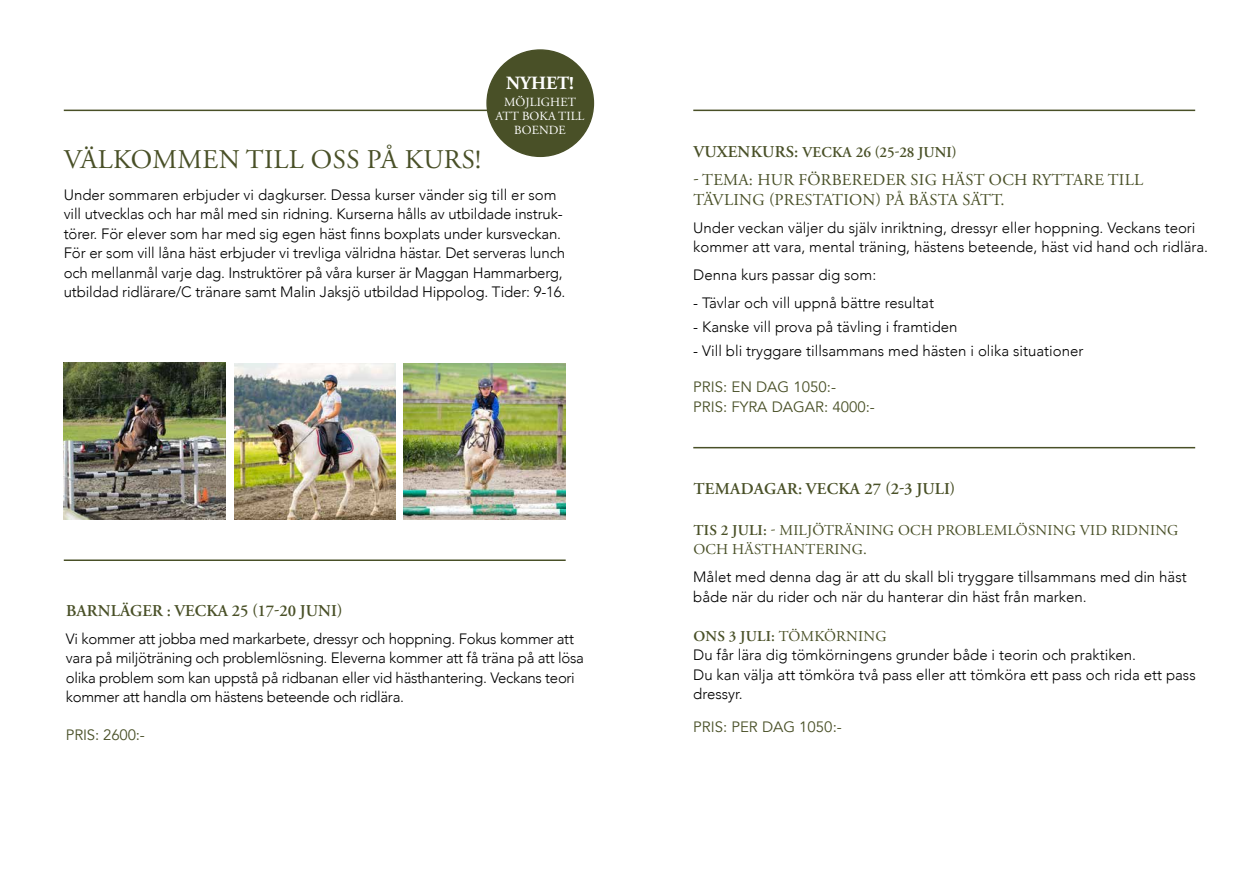
<style>
.page{position:relative;width:1259px;height:893px;background:#fff}
.page>*{position:absolute;margin:0;border:0;box-sizing:border-box;transform-origin:0 0}
.t1{font:27px "Adobe Garamond Pro";letter-spacing:.015em;color:#495027}
.t2{font:700 18.6px "Adobe Garamond Pro";letter-spacing:.005em;color:#fff}
.t3{font:16.5px/19.5px "Adobe Garamond Pro";letter-spacing:.015em;color:#495027}
.t4{font:600 16.5px "Adobe Garamond Pro";letter-spacing:.005em;color:#495027}
.t5{font:300 15px/19.5px "Avenir";letter-spacing:-.01em;color:#000}
.t6{font:15px/19.5px "Adobe Garamond Pro";letter-spacing:.015em;color:#495027}
.t7{font:15px/19.5px "Avenir";color:#495027}
.t8{font:600 15px "Adobe Garamond Pro";letter-spacing:.005em;color:#495027}
.t9{font:12.45px/14px "Adobe Garamond Pro";letter-spacing:.005em;color:#fff;text-align:center}
.s1{font-size:16.5px}
.s2{font-weight:600}
</style>
<div class="page">
<img style="left:404px;top:364px;width:162px;height:156px">
<img style="left:234px;top:364px;width:161px;height:156px">
<hr style="left:64px;top:559px;width:502px;height:2px;background:#495027">
<hr style="left:64px;top:110px;width:502px;height:1px;background:#495027">
<img style="left:64px;top:362px;width:162px;height:158px">
<hr style="left:693px;top:447px;width:502px;height:1px;background:#495027">
<hr style="left:693px;top:110px;width:502px;height:1px;background:#495027">
<div style="left:487px;top:50px;width:106px;height:106px;background:#495027;border-radius:50%"></div>
<p class="t2" style="left:506px;top:72px;width:69px">NYHET!</p>
<p class="t9" style="left:495px;top:96px;width:90px">MÖJLIGHET<br>ATT BOKA TILL<br>BOENDE</p>
<h1 class="t1" style="left:64px;top:143px;width:418px">VÄLKOMMEN TILL OSS PÅ KURS!</h1>
<p class="t5" style="left:64px;top:185px;width:503px">Under sommaren erbjuder vi dagkurser. Dessa kurser vänder sig till er som vill utvecklas och har mål med sin ridning. Kurserna hålls av utbildade instruk&shy;törer. För elever som har med sig egen häst finns boxplats under kursveckan.<br>För er som vill låna häst erbjuder vi trevliga välridna hästar. Det serveras lunch och mellanmål varje dag. Instruktörer på våra kurser är Maggan Hammarberg, utbildad ridlärare/C tränare samt Malin Jaksjö utbildad Hippolog. Tider: 9-16.</p>
<p class="t4" style="left:66px;top:601px;width:278px">BARNLÄGER : VECKA 25 (17-20 JUNI)</p>
<p class="t5" style="left:66px;top:629px;width:519px">Vi kommer att jobba med markarbete, dressyr och hoppning. Fokus kommer att vara på miljöträning och problemlösning. Eleverna kommer att få träna på att lösa olika problem som kan uppstå på ridbanan eller vid hästhantering. Veckans teori kommer att handla om hästens beteende och ridlära.</p>
<p class="t7" style="left:66px;top:726px;width:81px">PRIS: 2600:-</p>
<p class="t8" style="left:693px;top:144px;width:265px"><span class="s1">VUXENKURS:</span> VECKA 26 (25-28 JUNI)</p>
<p class="t3" style="left:693px;top:171px;width:451px">- TEMA: HUR FÖRBEREDER SIG HÄST OCH RYTTARE TILL<br>TÄVLING (PRESTATION) PÅ BÄSTA SÄTT.</p>
<p class="t5" style="left:693px;top:218px;width:516px">Under veckan väljer du själv inriktning, dressyr eller hoppning. Veckans teori kommer att vara, mental träning, hästens beteende, häst vid hand och ridlära.</p>
<p class="t5" style="left:693px;top:265px;width:184px">Denna kurs passar dig som:</p>
<p class="t5" style="left:693px;top:293px;width:242px">- Tävlar och vill uppnå bättre resultat</p>
<p class="t5" style="left:693px;top:317px;width:266px">- Kanske vill prova på tävling i framtiden</p>
<p class="t5" style="left:693px;top:341px;width:391px">- Vill bli tryggare tillsammans med hästen i olika situationer</p>
<p class="t7" style="left:693px;top:377px;width:183px">PRIS: EN DAG 1050:-<br>PRIS: FYRA DAGAR: 4000:-</p>
<p class="t4" style="left:693px;top:480px;width:263px">TEMADAGAR: VECKA 27 (2-3 JULI)</p>
<p class="t6" style="left:693px;top:521px;width:486px"><span class="s2">TIS 2 JULI:</span> - MILJÖTRÄNING OCH PROBLEMLÖSNING VID RIDNING<br>OCH HÄSTHANTERING.</p>
<p class="t5" style="left:693px;top:568px;width:495px">Målet med denna dag är att du skall bli tryggare tillsammans med din häst både när du rider och när du hanterar din häst från marken.</p>
<p class="t6" style="left:693px;top:627px;width:195px"><span class="s2">ONS 3 JULI:</span> TÖMKÖRNING</p>
<p class="t5" style="left:693px;top:646px;width:504px">Du får lära dig tömkörningens grunder både i teorin och praktiken.<br>Du kan välja att tömköra två pass eller att tömköra ett pass och rida ett pass dressyr.</p>
<p class="t7" style="left:693px;top:717px;width:150px">PRIS: PER DAG 1050:-</p>
</div>
